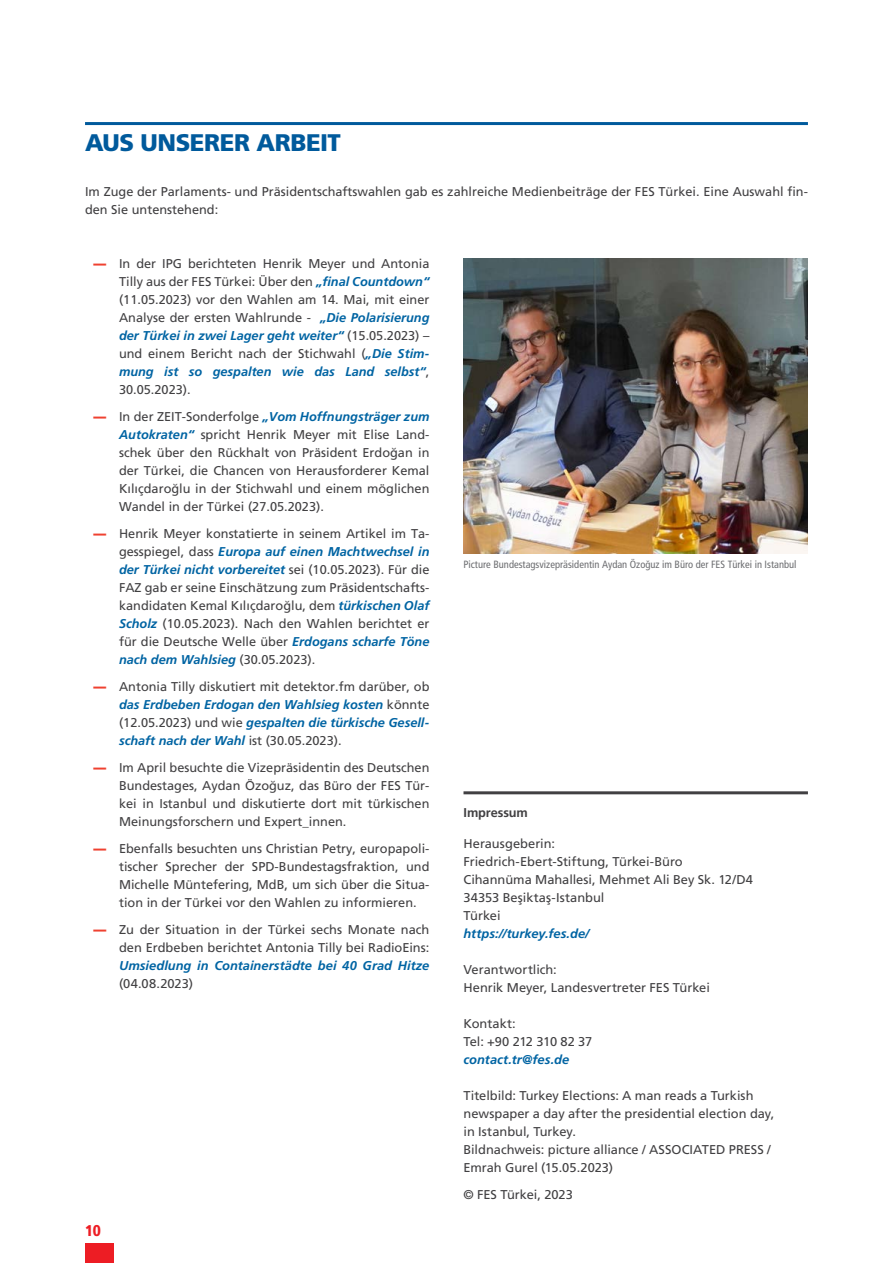
<style>
.page{position:relative;width:893px;height:1263px;background:#fff}
.page>*{position:absolute;margin:0;border:0;box-sizing:border-box;transform-origin:0 0}
.t1{font:900 24px "Frutiger LT Std";letter-spacing:-.015em;color:#005a9c}
.t2{font:900 condensed 15.6px "Frutiger LT Std";color:#ed1d24}
.t3{font:12.75px/18px "Frutiger LT Std";color:#414042;text-align:justify}
.t4{font:italic 700 12.75px "Frutiger LT Std";color:#0064a3}
.t5{font:700 12.75px "Frutiger LT Std";letter-spacing:-.01em;color:#414042}
.t6{font:condensed 10.5px "Frutiger LT Std";color:#6d6e71}
.s1{font-weight:900;color:#ef4130}
.s2{font-weight:700;font-style:italic;color:#0064a3}
</style>
<div class="page">
<div style="left:85px;top:1244px;width:29px;height:19px;background:#ed1d24"></div>
<hr style="left:463px;top:791px;width:345px;height:3px;background:#414042">
<img style="left:463px;top:258px;width:345px;height:295px">
<hr style="left:85px;top:122px;width:723px;height:3px;background:#005a9c">
<h1 class="t1" style="left:85px;top:128px;width:257px">AUS UNSERER ARBEIT</h1>
<p class="t3" style="left:85px;top:182px;width:724px">Im Zuge der Parlaments- und Präsidentschaftswahlen gab es zahlreiche Medienbeiträge der FES Türkei. Eine Auswahl fin&shy;den Sie untenstehend:</p>
<p class="t3" style="left:119px;top:254px;width:312px;text-indent:-26px"><span class="s1">—</span> In der IPG berichteten Henrik Meyer und Antonia Tilly aus der FES Türkei: Über den <span class="s2">„final Countdown“ </span>(11.05.2023) vor den Wahlen am 14. Mai, mit einer Analyse der ersten Wahlrunde - <span class="s2">„Die Polarisierung der Türkei in zwei Lager geht weiter“</span> (15.05.2023) – und einem Bericht nach der Stichwahl (<span class="s2">„Die Stim&shy;mung ist so gespalten wie das Land selbst“</span>, 30.05.2023).</p>
<p class="t3" style="left:119px;top:407px;width:312px;text-indent:-26px"><span class="s1">—</span> In der ZEIT-Sonderfolge <span class="s2">„Vom Hoffnungsträger zum Autokraten“</span> spricht Henrik Meyer mit Elise Land&shy;schek über den Rückhalt von Präsident Erdoğan in der Türkei, die Chancen von Herausforderer Kemal Kılıçdaroğlu in der Stichwahl und einem möglichen Wandel in der Türkei (27.05.2023).</p>
<p class="t3" style="left:119px;top:524px;width:312px;text-indent:-26px"><span class="s1">—</span> Henrik Meyer konstatierte in seinem Artikel im Ta&shy;gesspiegel, dass <span class="s2">Europa auf einen Machtwechsel in der Türkei nicht vorbereitet</span> sei (10.05.2023). Für die FAZ gab er seine Einschätzung zum Präsidentschafts&shy;kandidaten Kemal Kılıçdaroğlu, dem <span class="s2">türkischen Olaf Scholz</span> (10.05.2023). Nach den Wahlen berichtet er für die Deutsche Welle über <span class="s2">Erdogans scharfe Töne nach dem Wahlsieg</span> (30.05.2023).</p>
<p class="t3" style="left:119px;top:677px;width:312px;text-indent:-26px"><span class="s1">—</span> Antonia Tilly diskutiert mit detektor.fm darüber, ob <span class="s2">das Erdbeben Erdogan den Wahlsieg kosten</span> könnte (12.05.2023) und wie <span class="s2">gespalten die türkische Gesell&shy;schaft nach der Wahl</span> ist (30.05.2023).</p>
<p class="t3" style="left:119px;top:758px;width:312px;text-indent:-26px"><span class="s1">—</span> Im April besuchte die Vizepräsidentin des Deutschen Bundestages, Aydan Özoğuz, das Büro der FES Tür&shy;kei in Istanbul und diskutierte dort mit türkischen Meinungsforschern und Expert_innen.</p>
<p class="t3" style="left:119px;top:839px;width:312px;text-indent:-26px"><span class="s1">—</span> Ebenfalls besuchten uns Christian Petry, europapoli&shy;tischer Sprecher der SPD-Bundestagsfraktion, und Michelle Müntefering, MdB, um sich über die Situa&shy;tion in der Türkei vor den Wahlen zu informieren.</p>
<p class="t3" style="left:94px;top:920px;width:337px;text-align:right"><span class="s1">—</span> Zu der Situation in der Türkei sechs Monate nach den Erdbeben berichtet Antonia Tilly bei RadioEins:</p>
<p class="t4" style="left:119px;top:958px;width:312px">Umsiedlung in Containerstädte bei 40 Grad Hitze</p>
<p class="t3" style="left:119px;top:974px;width:75px">(04.08.2023)</p>
<p class="t2" style="left:85px;top:1221px;width:17px">10</p>
<p class="t6" style="left:463px;top:558px;width:334px">Picture Bundestagsvizepräsidentin Aydan Özoğuz im Büro der FES Türkei in Istanbul</p>
<p class="t5" style="left:463px;top:805px;width:66px">Impressum</p>
<p class="t3" style="left:463px;top:835px;width:291px;text-align:left">Herausgeberin:<br>Friedrich-Ebert-Stiftung, Türkei-Büro<br>Cihannüma Mahallesi, Mehmet Ali Bey Sk. 12/D4<br>34353 Beşiktaş-Istanbul<br>Türkei</p>
<p class="t4" style="left:463px;top:926px;width:127px">https://turkey.fes.de/</p>
<p class="t3" style="left:463px;top:961px;width:248px">Verantwortlich:<br>Henrik Meyer, Landesvertreter FES Türkei</p>
<p class="t3" style="left:463px;top:1015px;width:130px">Kontakt:<br>Tel: +90 212 310 82 37</p>
<p class="t4" style="left:463px;top:1052px;width:107px">contact.tr@fes.de</p>
<p class="t3" style="left:463px;top:1087px;width:313px;text-align:left">Titelbild: Turkey Elections: A man reads a Turkish newspaper a day after the presidential election day, in Istanbul, Turkey.<br>Bildnachweis: picture alliance / ASSOCIATED PRESS / Emrah Gurel (15.05.2023)</p>
<p class="t3" style="left:463px;top:1186px;width:111px">© FES Türkei, 2023</p>
</div>
